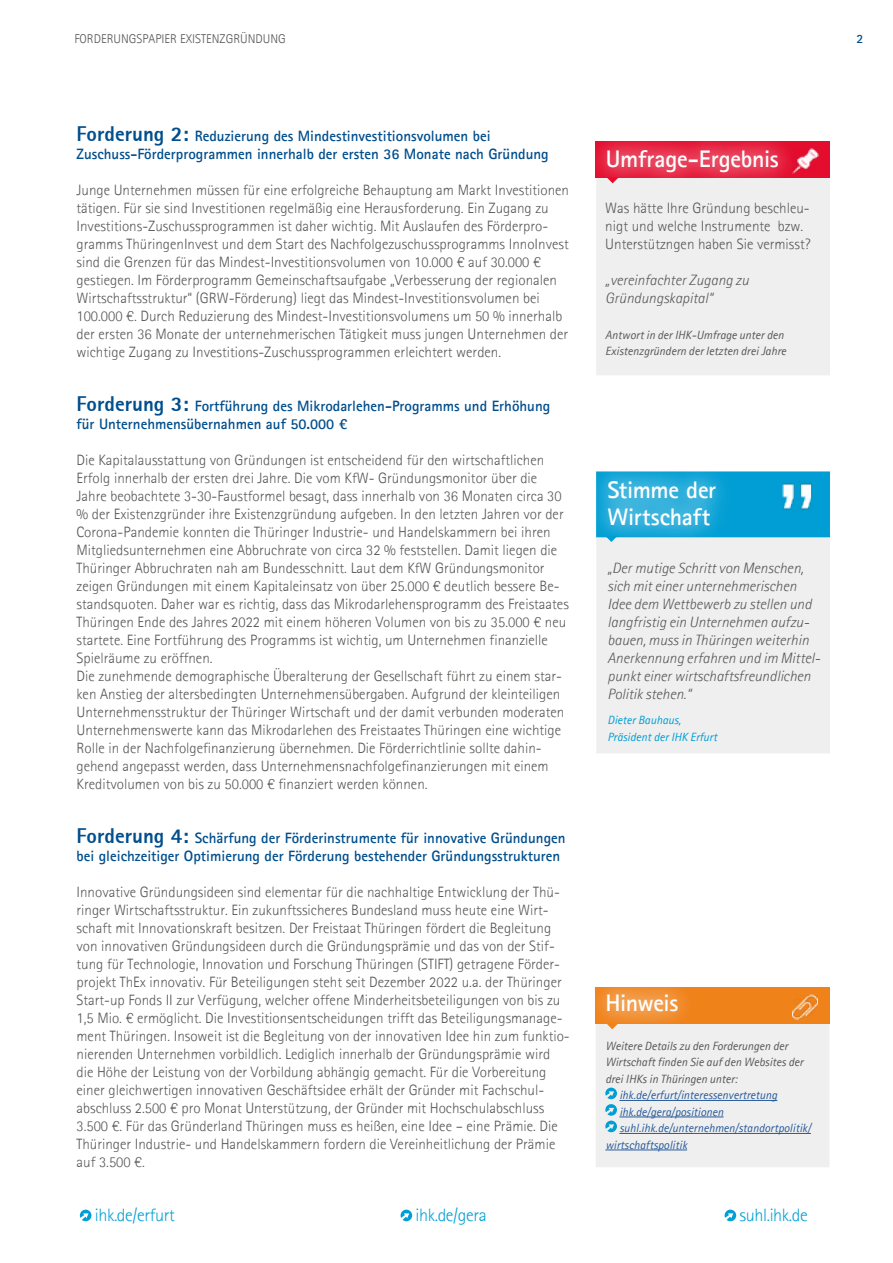
<style>
.page{position:relative;width:893px;height:1263px;background:#fff}
.page>*{position:absolute;margin:0;border:0;box-sizing:border-box;transform-origin:0 0}
.t1{font:700 24px/27px "Agfa Rotis Sans Serif";letter-spacing:-.01em;color:#fff}
.t2{font:300 18px "Agfa Rotis Sans Serif";letter-spacing:-.02em;color:#009ed4}
.t3{font:300 15px/18px "Agfa Rotis Sans Serif";color:#575756}
.t4{font:700 15px/18px "Agfa Rotis Sans Serif";color:#004e8d}
.t5{font:italic 300 15px/18px "Agfa Rotis Sans Serif";color:#575756}
.t6{font:300 12.75px "Agfa Rotis Sans Serif";color:#575756}
.t7{font:700 12.75px "Agfa Rotis Sans Serif";color:#004e8d}
.t8{font:italic 12px/16.5px "Agfa Rotis Sans Serif";color:#575756}
.t9{font:italic 12px "Agfa Rotis Sans Serif";color:#275b9b}
.t10{font:italic 12px/16.5px "Agfa Rotis Sans Serif";color:#009ed4}
.s1{font-weight:800;font-size:21px}
</style>
<div class="page">
<svg style="left:80px;top:1209px;width:11px;height:12px"></svg>
<svg style="left:401px;top:1209px;width:11px;height:12px"></svg>
<svg style="left:725px;top:1209px;width:11px;height:12px"></svg>
<div style="left:597px;top:178px;width:232px;height:197px;background:#f0efef"></div>
<div style="left:595px;top:141px;width:235px;height:36px;background:#e40d2e"></div>
<div style="left:580px;top:124px;width:225px;height:74px;background:#fff;opacity:.35"></div>
<div style="left:588px;top:131px;width:208px;height:58px;background:#fff;opacity:.75"></div>
<svg style="left:607px;top:177px;width:12px;height:6px"></svg>
<img style="left:793px;top:148px;width:25px;height:26px">
<div style="left:596px;top:1023px;width:233px;height:144px;background:#f0efef"></div>
<div style="left:595px;top:987px;width:234px;height:36px;background:#f0821a"></div>
<div style="left:581px;top:968px;width:123px;height:70px;background:#fff;opacity:.35"></div>
<div style="left:587px;top:975px;width:108px;height:55px;background:#fff;opacity:.75"></div>
<svg style="left:606px;top:1023px;width:12px;height:6px"></svg>
<hr style="left:619px;top:1100px;width:158px;height:1px;background:#275b9b">
<hr style="left:619px;top:1117px;width:105px;height:1px;background:#275b9b">
<hr style="left:619px;top:1133px;width:192px;height:1px;background:#275b9b">
<hr style="left:605px;top:1150px;width:82px;height:1px;background:#275b9b">
<svg style="left:605px;top:1087px;width:12px;height:45px"></svg>
<img style="left:792px;top:994px;width:26px;height:25px">
<div style="left:596px;top:536px;width:234px;height:217px;background:#f0efef"></div>
<div style="left:596px;top:471px;width:234px;height:66px;background:#009ed4;border:2px solid #009ed4"></div>
<div style="left:581px;top:455px;width:159px;height:97px;background:#fff;opacity:.35"></div>
<div style="left:590px;top:462px;width:144px;height:82px;background:#fff;opacity:.75"></div>
<svg style="left:605px;top:536px;width:12px;height:6px"></svg>
<img style="left:783px;top:483px;width:29px;height:27px">
<p class="t6" style="left:74px;top:31px;width:213px">FORDERUNGSPAPIER EXISTENZGRÜNDUNG</p>
<p class="t4" style="left:77px;top:127px;width:474px"><span class="s1">Forderung 2:</span> Reduzierung des Mindestinvestitionsvolumen bei<br>Zuschuss-Förderprogrammen innerhalb der ersten 36 Monate nach Gründung</p>
<p class="t3" style="left:77px;top:181px;width:494px">Junge Unternehmen müssen für eine erfolgreiche Behauptung am Markt Investitionen tätigen. Für sie sind Investitionen regelmäßig eine Herausforderung. Ein Zugang zu Investitions-Zuschussprogrammen ist daher wichtig. Mit Auslaufen des Förderpro&shy;gramms ThüringenInvest und dem Start des Nachfolgezuschussprogramms InnoInvest sind die Grenzen für das Mindest-Investitionsvolumen von 10.000 € auf 30.000 € gestiegen. Im Förderprogramm Gemeinschaftsaufgabe „Verbesserung der regionalen Wirtschaftsstruktur“ (GRW-Förderung) liegt das Mindest-Investitionsvolumen bei 100.000 €. Durch Reduzierung des Mindest-Investitionsvolumens um 50 % innerhalb der ersten 36 Monate der unternehmerischen Tätigkeit muss jungen Unternehmen der wichtige Zugang zu Investitions-Zuschussprogrammen erleichtert werden.</p>
<p class="t4" style="left:77px;top:397px;width:475px"><span class="s1">Forderung 3:</span> Fortführung des Mikrodarlehen-Programms und Erhöhung für Unternehmensübernahmen auf 50.000 €</p>
<p class="t3" style="left:77px;top:451px;width:494px">Die Kapitalausstattung von Gründungen ist entscheidend für den wirtschaftlichen Erfolg innerhalb der ersten drei Jahre. Die vom KfW- Gründungsmonitor über die Jahre beobachtete 3-30-Faustformel besagt, dass innerhalb von 36 Monaten circa 30 % der Existenzgründer ihre Existenzgründung aufgeben. In den letzten Jahren vor der Corona-Pandemie konnten die Thüringer Industrie- und Handelskammern bei ihren Mitgliedsunternehmen eine Abbruchrate von circa 32 % feststellen. Damit liegen die Thüringer Abbruchraten nah am Bundesschnitt. Laut dem KfW Gründungsmonitor zeigen Gründungen mit einem Kapitaleinsatz von über 25.000 € deutlich bessere Be&shy;standsquoten. Daher war es richtig, dass das Mikrodarlehensprogramm des Freistaates Thüringen Ende des Jahres 2022 mit einem höheren Volumen von bis zu 35.000 € neu startete. Eine Fortführung des Programms ist wichtig, um Unternehmen finanzielle Spielräume zu eröffnen.<br>Die zunehmende demographische Überalterung der Gesellschaft führt zu einem star&shy;ken Anstieg der altersbedingten Unternehmensübergaben. Aufgrund der kleinteiligen Unternehmensstruktur der Thüringer Wirtschaft und der damit verbunden moderaten Unternehmenswerte kann das Mikrodarlehen des Freistaates Thüringen eine wichtige Rolle in der Nachfolgefinanzierung übernehmen. Die Förderrichtlinie sollte dahin&shy;gehend angepasst werden, dass Unternehmensnachfolgefinanzierungen mit einem Kreditvolumen von bis zu 50.000 € finanziert werden können.</p>
<p class="t4" style="left:77px;top:829px;width:491px"><span class="s1">Forderung 4:</span> Schärfung der Förderinstrumente für innovative Gründungen bei gleichzeitiger Optimierung der Förderung bestehender Gründungsstrukturen</p>
<p class="t3" style="left:77px;top:883px;width:495px">Innovative Gründungsideen sind elementar für die nachhaltige Entwicklung der Thü&shy;ringer Wirtschaftsstruktur. Ein zukunftssicheres Bundesland muss heute eine Wirt&shy;schaft mit Innovationskraft besitzen. Der Freistaat Thüringen fördert die Begleitung von innovativen Gründungsideen durch die Gründungsprämie und das von der Stif&shy;tung für Technologie, Innovation und Forschung Thüringen (STIFT) getragene Förder&shy;projekt ThEx innovativ. Für Beteiligungen steht seit Dezember 2022 u.a. der Thüringer Start-up Fonds II zur Verfügung, welcher offene Minderheitsbeteiligungen von bis zu 1,5 Mio. € ermöglicht. Die Investitionsentscheidungen trifft das Beteiligungsmanage&shy;ment Thüringen. Insoweit ist die Begleitung von der innovativen Idee hin zum funktio&shy;nierenden Unternehmen vorbildlich. Lediglich innerhalb der Gründungsprämie wird die Höhe der Leistung von der Vorbildung abhängig gemacht. Für die Vorbereitung einer gleichwertigen innovativen Geschäftsidee erhält der Gründer mit Fachschul&shy;abschluss 2.500 € pro Monat Unterstützung, der Gründer mit Hochschulabschluss 3.500 €. Für das Gründerland Thüringen muss es heißen, eine Idee – eine Prämie. Die Thüringer Industrie- und Handelskammern fordern die Vereinheitlichung der Prämie auf 3.500 €.</p>
<h1 class="t1" style="left:606px;top:145px;width:174px">Umfrage-Ergebnis</h1>
<p class="t3" style="left:605px;top:199px;width:207px">Was hätte Ihre Gründung beschleu&shy;nigt und welche Instrumente bzw.<br>Unterstützngen haben Sie vermisst?</p>
<p class="t5" style="left:605px;top:271px;width:145px">„vereinfachter Zugang zu<br>Gründungskapital“</p>
<p class="t8" style="left:605px;top:326px;width:182px">Antwort in der IHK-Umfrage unter den<br>Existenzgründern der letzten drei Jahre</p>
<h1 class="t1" style="left:607px;top:476px;width:110px">Stimme der<br>Wirtschaft</h1>
<p class="t5" style="left:607px;top:559px;width:214px">„Der mutige Schritt von Menschen, sich mit einer unternehmerischen Idee dem Wettbewerb zu stellen und langfristig ein Unternehmen aufzu&shy;bauen, muss in Thüringen weiterhin Anerkennung erfahren und im Mittel&shy;punkt einer wirtschaftsfreundlichen Politik stehen.“</p>
<p class="t10" style="left:607px;top:712px;width:111px">Dieter Bauhaus,<br>Präsident der IHK Erfurt</p>
<h1 class="t1" style="left:605px;top:989px;width:74px">Hinweis</h1>
<p class="t8" style="left:605px;top:1037px;width:199px">Weitere Details zu den Forderungen der<br>Wirtschaft finden Sie auf den Websites der drei IHKs in Thüringen unter:</p>
<p class="t9" style="left:619px;top:1088px;width:159px">ihk.de/erfurt/interessenvertretung</p>
<p class="t9" style="left:619px;top:1104px;width:106px">ihk.de/gera/positionen</p>
<p class="t9" style="left:619px;top:1121px;width:193px">suhl.ihk.de/unternehmen/standortpolitik/</p>
<p class="t9" style="left:605px;top:1137px;width:83px">wirtschaftspolitik</p>
<p class="t2" style="left:95px;top:1204px;width:82px">ihk.de/erfurt</p>
<p class="t2" style="left:415px;top:1204px;width:73px">ihk.de/gera</p>
<p class="t2" style="left:739px;top:1204px;width:70px">suhl.ihk.de</p>
<p class="t7" style="left:856px;top:31px;width:8px">2</p>
</div>
